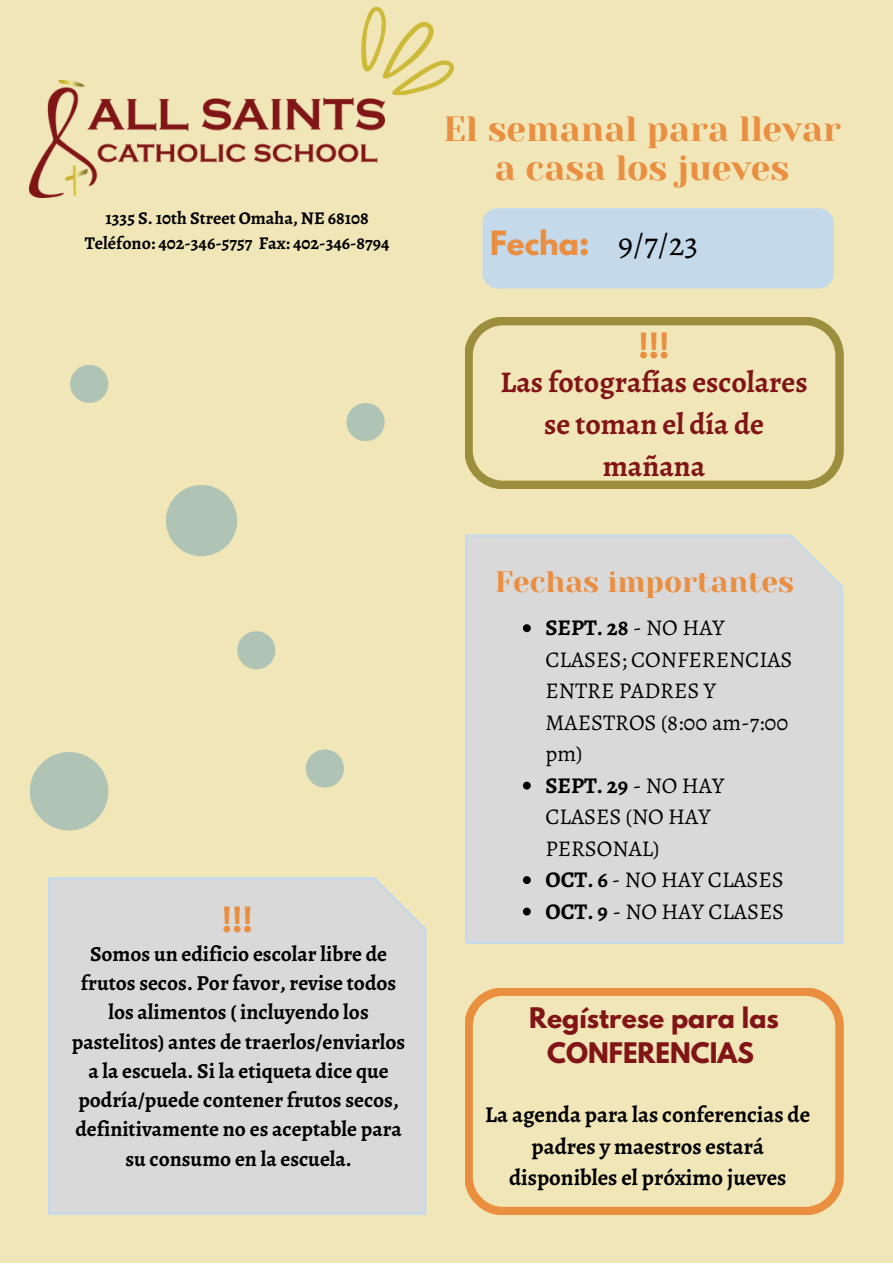
<style>
.page{position:relative;width:893px;height:1264px;background:#fff}
.page>*{position:absolute;margin:0;border:0;box-sizing:border-box;transform-origin:0 0}
.t1{font:35.1px/38.2px "Yeseva One";color:#ea8e3f;text-align:center}
.t2{font:33px "Alegreya";color:#000}
.t3{font:700 30px/41.5px "Alegreya";color:#811416;text-align:center}
.t4{font:29.55px "Yeseva One";color:#ea8e3f}
.t5{font:700 29.55px "League Spartan";color:#ea8e3f}
.t6{font:700 25.05px/34.8px "League Spartan";color:#811416;text-align:center}
.t7{font:700 22.65px/31.7px "Alegreya";color:#000;text-align:center}
.t8{font:22.5px/31.5px "Alegreya";color:#000}
.t9{font:700 21.45px/29.2px "Alegreya";color:#000;text-align:center}
.t10{font:700 18px "Alegreya";color:#000}
.s1{font-weight:700}
</style>
<div class="page">
<div style="left:0;top:0;width:892px;height:1262px;background:#f1e6b8"></div>
<div style="left:482px;top:208px;width:351px;height:80px;background:#c4d9ea;border-radius:15px"></div>
<div style="left:70px;top:365px;width:38px;height:38px;background:#afc4b5;border-radius:50%"></div>
<div style="left:166px;top:485px;width:71px;height:71px;background:#afc4b5;border-radius:50%"></div>
<div style="left:346px;top:403px;width:38px;height:38px;background:#afc4b5;border-radius:50%"></div>
<div style="left:237px;top:631px;width:38px;height:38px;background:#afc4b5;border-radius:50%"></div>
<div style="left:306px;top:749px;width:38px;height:38px;background:#afc4b5;border-radius:50%"></div>
<div style="left:30px;top:752px;width:78px;height:78px;background:#afc4b5;border-radius:50%"></div>
<div style="left:48px;top:877px;width:378px;height:337px;background:#d9d9d9"></div>
<div style="left:465px;top:534px;width:378px;height:409px;background:#d9d9d9"></div>
<svg style="left:465px;top:317px;width:378px;height:171px"></svg>
<svg style="left:465px;top:988px;width:378px;height:226px"></svg>
<svg style="left:361px;top:7px;width:93px;height:98px"></svg>
<svg style="left:523px;top:624px;width:7px;height:8px"></svg>
<svg style="left:523px;top:781px;width:7px;height:8px"></svg>
<svg style="left:523px;top:876px;width:7px;height:8px"></svg>
<svg style="left:523px;top:907px;width:7px;height:8px"></svg>
<img style="left:30px;top:80px;width:354px;height:117px">
<p class="t1" style="left:443px;top:110px;width:399px">El semanal para llevar a casa los jueves</p>
<p class="t10" style="left:105px;top:206px;width:265px">1335 S. 10th Street Omaha, NE 68108</p>
<p class="t10" style="left:85px;top:231px;width:306px">Teléfono: 402-346-5757 Fax: 402-346-8794</p>
<p class="t2" style="left:618px;top:222px;width:81px">9/7/23</p>
<p class="t5" style="left:490px;top:228px;width:101px">Fecha:</p>
<p class="t5" style="left:638px;top:331px;width:32px">!!!</p>
<p class="t3" style="left:500px;top:361px;width:309px">Las fotografías escolares se toman el día de mañana</p>
<p class="t5" style="left:222px;top:905px;width:32px">!!!</p>
<p class="t9" style="left:72px;top:939px;width:335px">Somos un edificio escolar libre de frutos secos. Por favor, revise todos los alimentos ( incluyendo los pastelitos) antes de traerlos/enviarlos a la escuela. Si la etiqueta dice que podría/puede contener frutos secos, definitivamente no es aceptable para su consumo en la escuela.</p>
<p class="t4" style="left:495px;top:565px;width:300px">Fechas importantes</p>
<p class="t8" style="left:545px;top:612px;width:248px"><span class="s1">SEPT. 28</span> - NO HAY<br>CLASES; CONFERENCIAS<br>ENTRE PADRES Y<br>MAESTROS (8:00 am-7:00 pm)</p>
<p class="t8" style="left:545px;top:769px;width:180px"><span class="s1">SEPT. 29</span> - NO HAY<br>CLASES (NO HAY<br>PERSONAL)</p>
<p class="t8" style="left:545px;top:864px;width:240px"><span class="s1">OCT. 6</span> - NO HAY CLASES</p>
<p class="t8" style="left:545px;top:895px;width:240px"><span class="s1">OCT. 9</span> - NO HAY CLASES</p>
<p class="t6" style="left:529px;top:1003px;width:251px">Regístrese para las<br>CONFERENCIAS</p>
<p class="t7" style="left:485px;top:1098px;width:326px">La agenda para las conferencias de padres y maestros estará disponibles el próximo jueves</p>
</div>
